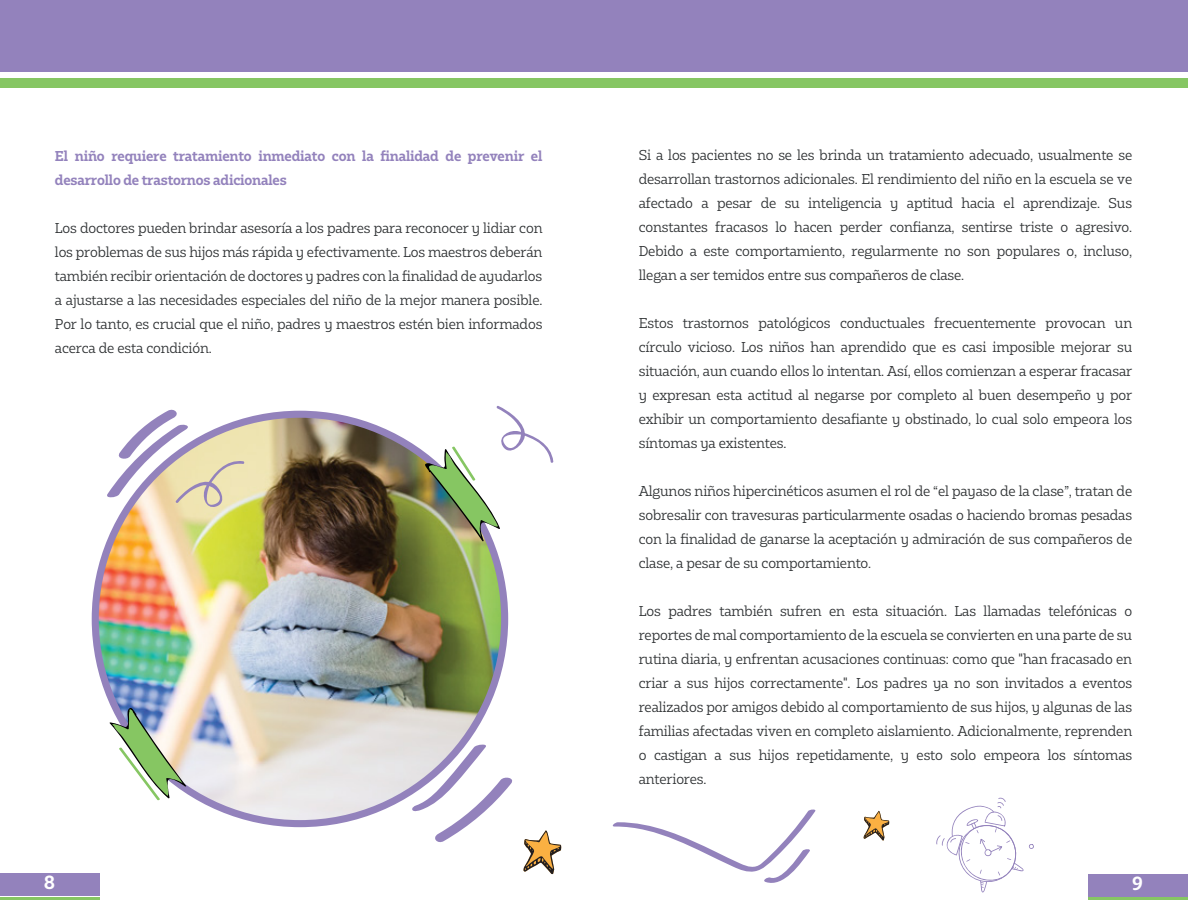
<style>
.page{position:relative;width:1188px;height:918px;background:#fff}
.page>*{position:absolute;margin:0;border:0;box-sizing:border-box;transform-origin:0 0}
.t1{font:700 18px "Bw Glenn Slab";color:#fff}
.t2{font:13.5px/24px "Bw Glenn Slab";letter-spacing:-.01em;color:#2d3032;text-align:justify}
.t3{font:700 13.5px/24px "Bw Glenn Slab";letter-spacing:-.01em;color:#9382bc}
</style>
<div class="page">
<div style="left:0;top:0;width:1188px;height:72px;background:#9382bc"></div>
<div style="left:0;top:79px;width:1188px;height:9px;background:#86c663"></div>
<div style="left:0;top:873px;width:100px;height:23px;background:#9382bc"></div>
<hr style="left:0;top:897px;width:99px;height:3px;background:#86c663">
<div style="left:1089px;top:874px;width:99px;height:23px;background:#9382bc"></div>
<hr style="left:1088px;top:898px;width:100px;height:2px;background:#86c663">
<svg style="left:523px;top:830px;width:38px;height:44px"></svg>
<img style="left:95px;top:414px;width:410px;height:410px;border-radius:205px">
<svg style="left:411px;top:743px;width:102px;height:100px"></svg>
<svg style="left:109px;top:705px;width:77px;height:96px"></svg>
<svg style="left:864px;top:811px;width:25px;height:30px"></svg>
<svg style="left:936px;top:797px;width:98px;height:96px"></svg>
<svg style="left:612px;top:809px;width:204px;height:74px"></svg>
<svg style="left:421px;top:406px;width:133px;height:136px"></svg>
<svg style="left:107px;top:409px;width:138px;height:101px"></svg>
<p class="t3" style="left:55px;top:144px;width:489px">El niño requiere tratamiento inmediato con la finalidad de prevenir el desarrollo de trastornos adicionales</p>
<p class="t2" style="left:55px;top:216px;width:489px">Los doctores pueden brindar asesoría a los padres para reconocer y lidiar con los problemas de sus hijos más rápida y efectivamente. Los maestros deberán también recibir orientación de doctores y padres con la finalidad de ayudarlos a ajustarse a las necesidades especiales del niño de la mejor manera posible.<br>Por lo tanto, es crucial que el niño, padres y maestros estén bien informados acerca de esta condición.</p>
<p class="t2" style="left:639px;top:142px;width:495px">Si a los pacientes no se les brinda un tratamiento adecuado, usualmente se desarrollan trastornos adicionales. El rendimiento del niño en la escuela se ve afectado a pesar de su inteligencia y aptitud hacia el aprendizaje. Sus constantes fracasos lo hacen perder confianza, sentirse triste o agresivo.<br>Debido a este comportamiento, regularmente no son populares o, incluso, llegan a ser temidos entre sus compañeros de clase.</p>
<p class="t2" style="left:639px;top:310px;width:495px">Estos trastornos patológicos conductuales frecuentemente provocan un círculo vicioso. Los niños han aprendido que es casi imposible mejorar su situación, aun cuando ellos lo intentan. Así, ellos comienzan a esperar fracasar y expresan esta actitud al negarse por completo al buen desempeño y por exhibir un comportamiento desafiante y obstinado, lo cual solo empeora los síntomas ya existentes.</p>
<p class="t2" style="left:639px;top:478px;width:495px">Algunos niños hipercinéticos asumen el rol de “el payaso de la clase”, tratan de sobresalir con travesuras particularmente osadas o haciendo bromas pesadas con la finalidad de ganarse la aceptación y admiración de sus compañeros de clase, a pesar de su comportamiento.</p>
<p class="t2" style="left:639px;top:598px;width:495px">Los padres también sufren en esta situación. Las llamadas telefónicas o reportes de mal comportamiento de la escuela se convierten en una parte de su rutina diaria, y enfrentan acusaciones continuas: como que "han fracasado en criar a sus hijos correctamente". Los padres ya no son invitados a eventos realizados por amigos debido al comportamiento de sus hijos, y algunas de las familias afectadas viven en completo aislamiento. Adicionalmente, reprenden o castigan a sus hijos repetidamente, y esto solo empeora los síntomas anteriores.</p>
<h1 class="t1" style="left:44px;top:871px;width:12px">8</h1>
<h1 class="t1" style="left:1132px;top:872px;width:12px">9</h1>
</div>
